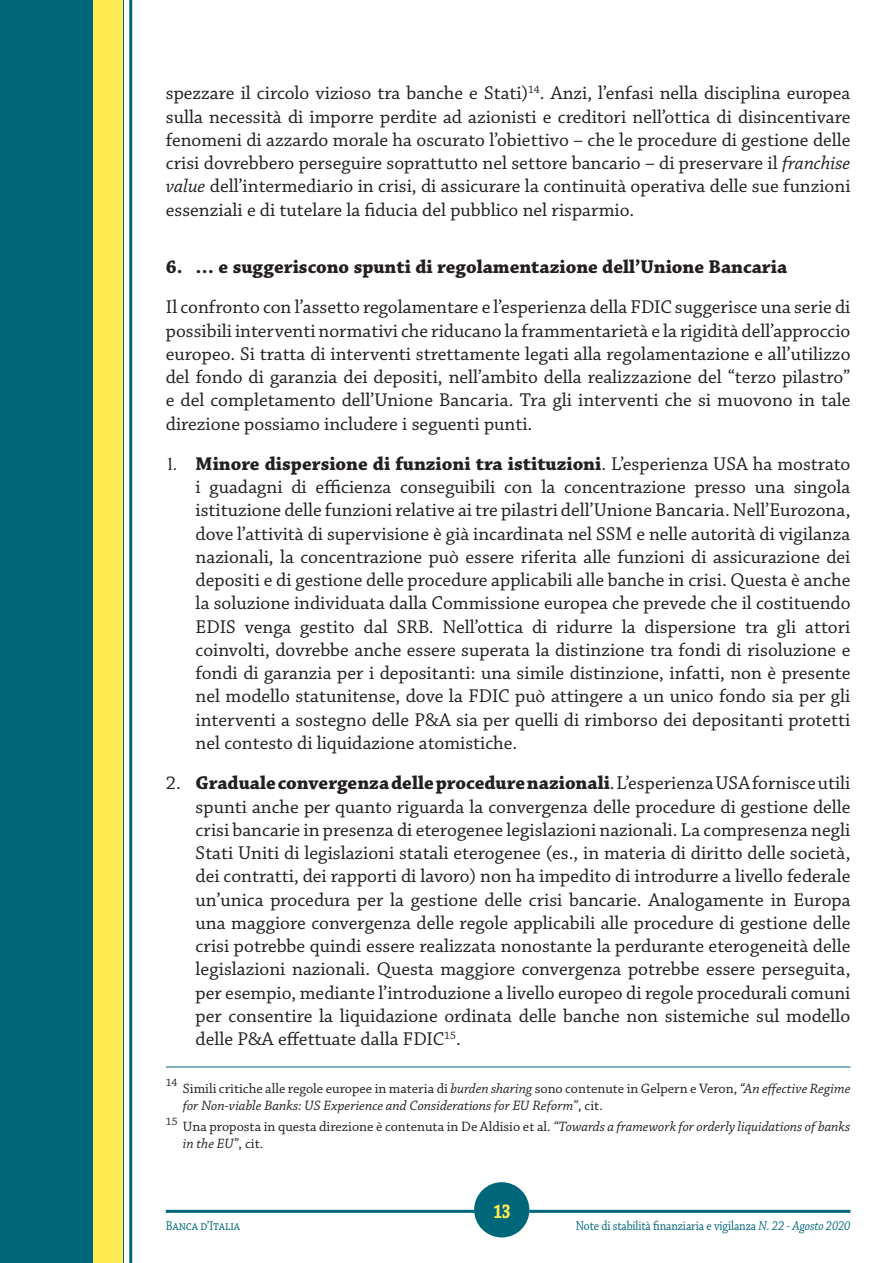
<style>
.page{position:relative;width:893px;height:1263px;background:#fff}
.page>*{position:absolute;margin:0;border:0;box-sizing:border-box;transform-origin:0 0}
.t1{font:700 21px "Chaparral Pro";color:#ffeb52;scale:.75 1}
.elenco_numerato{font:19.5px/23.2px "Chaparral Pro";color:#231f20;text-align:justify}
.Paragrafo{font:19.5px/23.2px "Chaparral Pro";color:#231f20;text-align:justify}
.Sottotitolo{font:700 19.5px "Chaparral Pro";color:#231f20}
.Nota{font:italic 14.25px/17.1px "Chaparral Pro";color:#231f20}
.Nota-2{font:14.25px/17.1px "Chaparral Pro";color:#231f20}
.t2{font:13.5px "Chaparral Pro";letter-spacing:-.01em;color:#00677a;scale:.87 1}
.Nota-3{font:11.4px "Chaparral Pro";color:#231f20}
.s1{font-style:italic}
.s2{font-family:"Times New Roman";font-size:18px}
.s3{font-weight:700}
.s4{font-style:normal}
</style>
<div class="page">
<svg style="left:474px;top:1215px;width:53px;height:23px"></svg>
<hr style="left:166px;top:1210px;width:308px;height:3px;background:#00677a">
<hr style="left:529px;top:1210px;width:321px;height:3px;background:#00677a">
<div style="left:474px;top:1182px;width:55px;height:55px;background:#00677a;border-radius:50%"></div>
<div style="left:0;top:0;width:123px;height:1263px;background:#00677a"></div>
<div style="left:94px;top:0;width:29px;height:1263px;background:#ffeb52"></div>
<hr style="left:129px;top:0;width:3px;height:1263px;background:#00677a">
<hr style="left:166px;top:1067px;width:684px;height:1px;background:#00677a">
<p class="Paragrafo" style="left:166px;top:82px;width:686px">spezzare il circolo vizioso tra banche e Stati)<sup>14</sup>. Anzi, l’enfasi nella disciplina europea sulla necessità di imporre perdite ad azionisti e creditori nell’ottica di disincentivare fenomeni di azzardo morale ha oscurato l’obiettivo – che le procedure di gestione delle crisi dovrebbero perseguire soprattutto nel settore bancario – di preservare il <span class="s1">franchise value</span> dell’intermediario in crisi, di assicurare la continuità operativa delle sue funzioni essenziali e di tutelare la fiducia del pubblico nel risparmio.</p>
<p class="Sottotitolo" style="left:166px;top:255px;width:623px">6. … e suggeriscono spunti di regolamentazione dell’Unione Bancaria</p>
<p class="Paragrafo" style="left:166px;top:296px;width:686px">Il confronto con l’assetto regolamentare e l’esperienza della FDIC suggerisce una serie di possibili interventi normativi che riducano la frammentarietà e la rigidità dell’approccio europeo. Si tratta di interventi strettamente legati alla regolamentazione e all’utilizzo del fondo di garanzia dei depositi, nell’ambito della realizzazione del “terzo pilastro” e del completamento dell’Unione Bancaria. Tra gli interventi che si muovono in tale direzione possiamo includere i seguenti punti.</p>
<p class="elenco_numerato" style="left:196px;top:453px;width:656px;text-indent:-30px"><span class="s2">1.</span> <span class="s3">Minore dispersione di funzioni tra istituzioni</span>. L’esperienza USA ha mostrato i guadagni di efficienza conseguibili con la concentrazione presso una singola istituzione delle funzioni relative ai tre pilastri dell’Unione Bancaria. Nell’Eurozona, dove l’attività di supervisione è già incardinata nel SSM e nelle autorità di vigilanza nazionali, la concentrazione può essere riferita alle funzioni di assicurazione dei depositi e di gestione delle procedure applicabili alle banche in crisi. Questa è anche la soluzione individuata dalla Commissione europea che prevede che il costituendo EDIS venga gestito dal SRB. Nell’ottica di ridurre la dispersione tra gli attori coinvolti, dovrebbe anche essere superata la distinzione tra fondi di risoluzione e fondi di garanzia per i depositanti: una simile distinzione, infatti, non è presente nel modello statunitense, dove la FDIC può attingere a un unico fondo sia per gli interventi a sostegno delle P&amp;A sia per quelli di rimborso dei depositanti protetti nel contesto di liquidazione atomistiche.</p>
<p class="elenco_numerato" style="left:196px;top:772px;width:656px;text-indent:-30px">2. <span class="s3">Graduale convergenza delle procedure nazionali</span>. L’esperienza USA fornisce utili spunti anche per quanto riguarda la convergenza delle procedure di gestione delle crisi bancarie in presenza di eterogenee legislazioni nazionali. La compresenza negli Stati Uniti di legislazioni statali eterogenee (es., in materia di diritto delle società, dei contratti, dei rapporti di lavoro) non ha impedito di introdurre a livello federale un’unica procedura per la gestione delle crisi bancarie. Analogamente in Europa una maggiore convergenza delle regole applicabili alle procedure di gestione delle crisi potrebbe quindi essere realizzata nonostante la perdurante eterogeneità delle legislazioni nazionali. Questa maggiore convergenza potrebbe essere perseguita, per esempio, mediante l’introduzione a livello europeo di regole procedurali comuni per consentire la liquidazione ordinata delle banche non sistemiche sul modello delle P&amp;A effettuate dalla FDIC<sup>15</sup>.</p>
<p class="Nota-3" style="left:166px;top:1076px;width:13px">14</p>
<p class="Nota" style="left:183px;top:1080px;width:669px"><span class="s4">Simili critiche alle regole europee in materia di</span> burden sharing <span class="s4">sono contenute in Gelpern e Veron,</span> “An effective Regime for Non-viable Banks: US Experience and Considerations for EU Reform”<span class="s4">, cit.</span></p>
<p class="Nota-3" style="left:166px;top:1115px;width:14px">15</p>
<p class="Nota-2" style="left:183px;top:1118px;width:669px">Una proposta in questa direzione è contenuta in De Aldisio et al. <span class="s1">“Towards a framework for orderly liquidations of banks in the EU”</span>, cit.</p>
<p class="t1" style="left:494px;top:1198px;width:25px">13</p>
<p class="t2" style="left:166px;top:1219px;width:87px">Banca d’Italia</p>
<p class="t2" style="left:576px;top:1219px;width:317px">Note di stabilità finanziaria e vigilanza <span class="s1">N. 22 - Agosto 2020</span></p>
</div>
